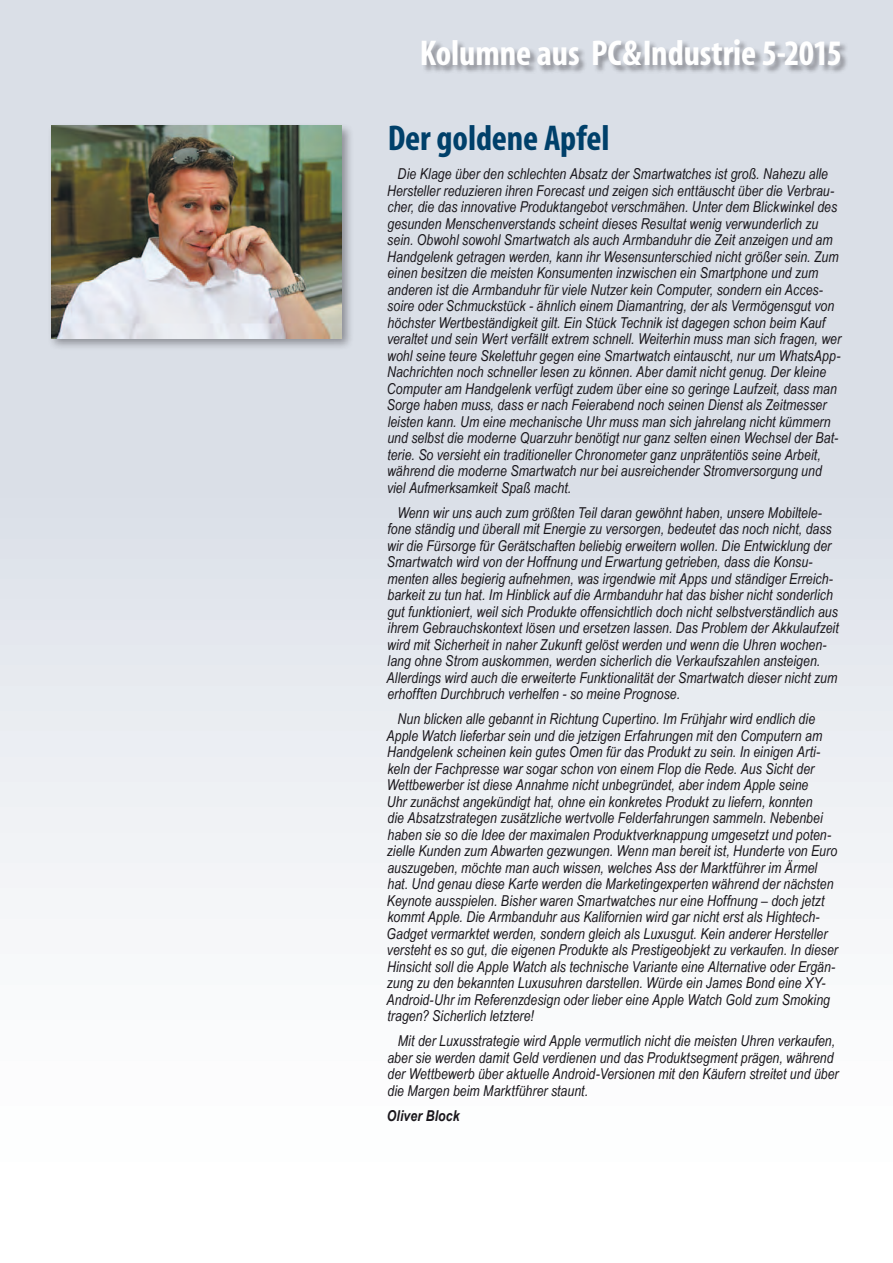
<style>
.page{position:relative;width:893px;height:1263px;background:#fff}
.page>*{position:absolute;margin:0;border:0;box-sizing:border-box;transform-origin:0 0}
.t1{font:700 condensed 36px "Myriad";letter-spacing:-.005em;color:#fff}
.t2{font:700 condensed 36px "Myriad";letter-spacing:-.005em;color:#00406a}
.t3{font:italic 15px/16.5px "Arial Narrow";letter-spacing:.005em;color:#1a171c}
.t4{font:italic 700 15px "Arial Narrow";letter-spacing:.01em;color:#1a171c}
</style>
<div class="page">
<div style="left:0;top:0;width:893px;height:1263px;background:linear-gradient(to bottom,#d0d7e1,#fff)"></div>
<div style="left:422px;top:39px;width:427px;height:35px;background:#1a171c;opacity:.4"></div>
<div style="left:47px;top:122px;width:307px;height:229px;background:#1a171c;opacity:.4"></div>
<img style="left:51px;top:126px;width:291px;height:212px">
<h1 class="t1" style="left:420px;top:35px;width:424px">Kolumne aus PC&amp;Industrie 5-2015</h1>
<h1 class="t2" style="left:388px;top:120px;width:223px">Der goldene Apfel</h1>
<p class="t3" style="left:387px;top:165px;width:456px;text-indent:11px">Die Klage über den schlechten Absatz der Smartwatches ist groß. Nahezu alle Hersteller reduzieren ihren Forecast und zeigen sich enttäuscht über die Verbrau&shy;cher, die das innovative Produktangebot verschmähen. Unter dem Blickwinkel des gesunden Menschenverstands scheint dieses Resultat wenig verwunderlich zu sein. Obwohl sowohl Smartwatch als auch Armbanduhr die Zeit anzeigen und am Handgelenk getragen werden, kann ihr Wesensunterschied nicht größer sein. Zum einen besitzen die meisten Konsumenten inzwischen ein Smartphone und zum anderen ist die Armbanduhr für viele Nutzer kein Computer, sondern ein Acces&shy;soire oder Schmuckstück - ähnlich einem Diamantring, der als Vermögensgut von höchster Wertbeständigkeit gilt. Ein Stück Technik ist dagegen schon beim Kauf veraltet und sein Wert verfällt extrem schnell. Weiterhin muss man sich fragen, wer wohl seine teure Skelettuhr gegen eine Smartwatch eintauscht, nur um WhatsApp-Nachrichten noch schneller lesen zu können. Aber damit nicht genug. Der kleine Computer am Handgelenk verfügt zudem über eine so geringe Laufzeit, dass man Sorge haben muss, dass er nach Feierabend noch seinen Dienst als Zeitmesser leisten kann. Um eine mechanische Uhr muss man sich jahrelang nicht kümmern und selbst die moderne Quarzuhr benötigt nur ganz selten einen Wechsel der Bat&shy;terie. So versieht ein traditioneller Chronometer ganz unprätentiös seine Arbeit, während die moderne Smartwatch nur bei ausreichender Stromversorgung und viel Aufmerksamkeit Spaß macht.</p>
<p class="t3" style="left:386px;top:504px;width:454px;text-indent:11px">Wenn wir uns auch zum größten Teil daran gewöhnt haben, unsere Mobiltele&shy;fone ständig und überall mit Energie zu versorgen, bedeutet das noch nicht, dass wir die Fürsorge für Gerätschaften beliebig erweitern wollen. Die Entwicklung der Smartwatch wird von der Hoffnung und Erwartung getrieben, dass die Konsu&shy;menten alles begierig aufnehmen, was irgendwie mit Apps und ständiger Erreich&shy;barkeit zu tun hat. Im Hinblick auf die Armbanduhr hat das bisher nicht sonderlich gut funktioniert, weil sich Produkte offensichtlich doch nicht selbstverständlich aus ihrem Gebrauchskontext lösen und ersetzen lassen. Das Problem der Akkulaufzeit wird mit Sicherheit in naher Zukunft gelöst werden und wenn die Uhren wochen&shy;lang ohne Strom auskommen, werden sicherlich die Verkaufszahlen ansteigen.<br>Allerdings wird auch die erweiterte Funktionalität der Smartwatch dieser nicht zum erhofften Durchbruch verhelfen - so meine Prognose.</p>
<p class="t3" style="left:386px;top:710px;width:453px;text-indent:11px">Nun blicken alle gebannt in Richtung Cupertino. Im Frühjahr wird endlich die Apple Watch lieferbar sein und die jetzigen Erfahrungen mit den Computern am Handgelenk scheinen kein gutes Omen für das Produkt zu sein. In einigen Arti&shy;keln der Fachpresse war sogar schon von einem Flop die Rede. Aus Sicht der Wettbewerber ist diese Annahme nicht unbegründet, aber indem Apple seine<br>Uhr zunächst angekündigt hat, ohne ein konkretes Produkt zu liefern, konnten<br>die Absatzstrategen zusätzliche wertvolle Felderfahrungen sammeln. Nebenbei haben sie so die Idee der maximalen Produktverknappung umgesetzt und poten&shy;zielle Kunden zum Abwarten gezwungen. Wenn man bereit ist, Hunderte von Euro auszugeben, möchte man auch wissen, welches Ass der Marktführer im Ärmel hat. Und genau diese Karte werden die Marketingexperten während der nächsten Keynote ausspielen. Bisher waren Smartwatches nur eine Hoffnung – doch jetzt kommt Apple. Die Armbanduhr aus Kalifornien wird gar nicht erst als Hightech-Gadget vermarktet werden, sondern gleich als Luxusgut. Kein anderer Hersteller versteht es so gut, die eigenen Produkte als Prestigeobjekt zu verkaufen. In dieser Hinsicht soll die Apple Watch als technische Variante eine Alternative oder Ergän&shy;zung zu den bekannten Luxusuhren darstellen. Würde ein James Bond eine XY-Android-Uhr im Referenzdesign oder lieber eine Apple Watch Gold zum Smoking tragen? Sicherlich letztere!</p>
<p class="t3" style="left:387px;top:1032px;width:453px;text-indent:10px">Mit der Luxusstrategie wird Apple vermutlich nicht die meisten Uhren verkaufen, aber sie werden damit Geld verdienen und das Produktsegment prägen, während der Wettbewerb über aktuelle Android-Versionen mit den Käufern streitet und über die Margen beim Marktführer staunt.</p>
<p class="t4" style="left:387px;top:1104px;width:74px">Oliver Block</p>
</div>
